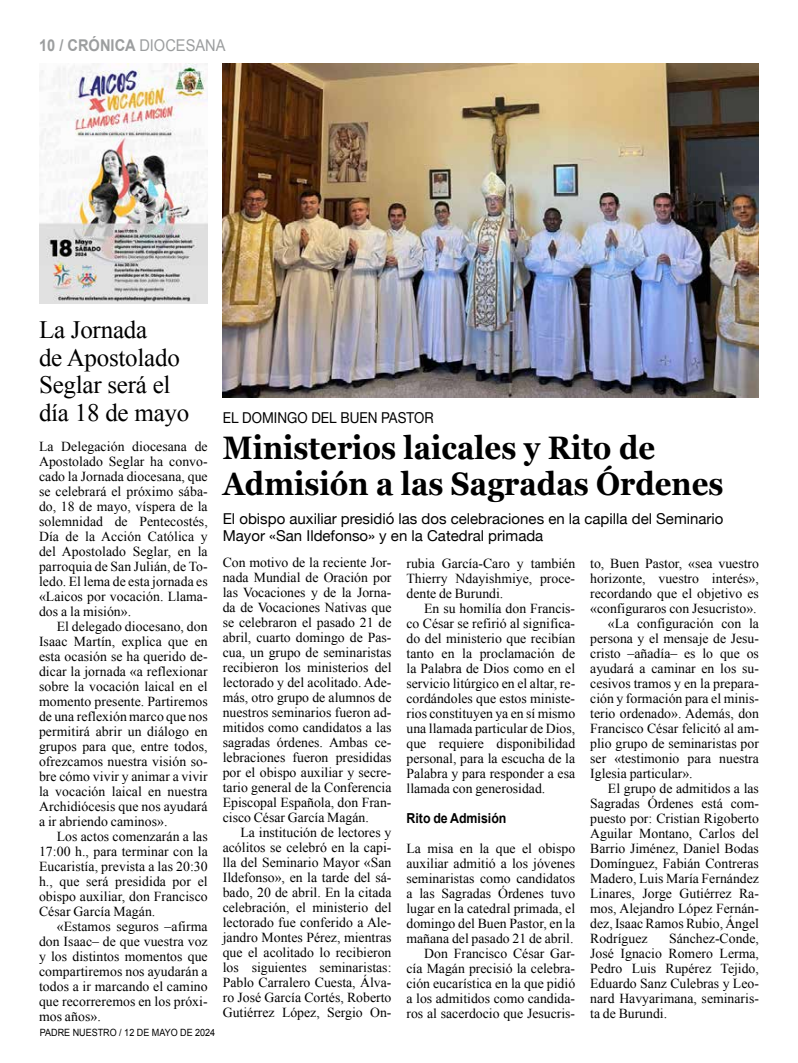
<style>
.page{position:relative;width:798px;height:1063px;background:#fff}
.page>*{position:absolute;margin:0;border:0;box-sizing:border-box;transform-origin:0 0}
.t1{font:700 32.5px/36.2px "Georgia";color:#000;scale:.9 1}
.t2{font:25px/27.5px "Times New Roman";letter-spacing:-.01em;color:#000}
.t3{font:700 16.25px "Arial";color:#9c9e9f;scale:.9 1}
.t4{font:15px/17.5px "Helvetica Neue";color:#000}
.t5{font:15px "Helvetica Neue";color:#000;scale:.9 1}
.t6{font:13.75px/15px "Times New Roman";color:#000;text-align:justify}
.t7{font:700 13.75px "Arial";color:#000;scale:.9 1}
.t8{font:10px "Arial";color:#000;scale:.9 1}
.s1{font-weight:400}
</style>
<div class="page">
<img style="left:223px;top:64px;width:535px;height:333px">
<img style="left:39px;top:64px;width:169px;height:240px">
<p class="t3" style="left:39px;top:34px;width:209px">10 / CRÓNICA <span class="s1">DIOCESANA</span></p>
<h2 class="t2" style="left:39px;top:316px;width:152px">La Jornada<br>de Apostolado<br>Seglar será el día 18 de mayo</h2>
<p class="t6" style="left:39px;top:438px;width:170px">La Delegación diocesana de Apostolado Seglar ha convo&shy;cado la Jornada diocesana, que se celebrará el próximo sába&shy;do, 18 de mayo, víspera de la solemnidad de Pentecostés, Día de la Acción Católica y del Apostolado Seglar, en la parroquia de San Julián, de To&shy;ledo. El lema de esta jornada es «Laicos por vocación. Llama&shy;dos a la misión».</p>
<p class="t6" style="left:39px;top:618px;width:170px;text-indent:18px">El delegado diocesano, don Isaac Martín, explica que en esta ocasión se ha querido de&shy;dicar la jornada «a reflexionar sobre la vocación laical en el momento presente. Partiremos de una reflexión marco que nos permitirá abrir un diálogo en grupos para que, entre todos, ofrezcamos nuestra visión so&shy;bre cómo vivir y animar a vivir la vocación laical en nuestra Archidiócesis que nos ayudará a ir abriendo caminos».</p>
<p class="t6" style="left:39px;top:828px;width:170px;text-indent:18px">Los actos comenzarán a las 17:00 h., para terminar con la Eucaristía, prevista a las 20:30 h., que será presidida por el obispo auxiliar, don Francisco César García Magán.</p>
<p class="t6" style="left:39px;top:918px;width:170px;text-indent:18px">«Estamos seguros –afirma don Isaac– de que vuestra voz y los distintos momentos que compartiremos nos ayudarán a todos a ir marcando el camino que recorreremos en los próxi&shy;mos años».</p>
<p class="t5" style="left:223px;top:406px;width:236px">EL DOMINGO DEL BUEN PASTOR</p>
<h1 class="t1" style="left:223px;top:428px;width:557px">Ministerios laicales y Rito de<br>Admisión a las Sagradas Órdenes</h1>
<p class="t4" style="left:223px;top:511px;width:502px">El obispo auxiliar presidió las dos celebraciones en la capilla del Seminario<br>Mayor «San Ildefonso» y en la Catedral primada</p>
<p class="t6" style="left:223px;top:555px;width:170px">Con motivo de la reciente Jor&shy;nada Mundial de Oración por las Vocaciones y de la Jorna&shy;da de Vocaciones Nativas que se celebraron el pasado 21 de abril, cuarto domingo de Pas&shy;cua, un grupo de seminaristas recibieron los ministerios del lectorado y del acolitado. Ade&shy;más, otro grupo de alumnos de nuestros seminarios fueron ad&shy;mitidos como candidatos a las sagradas órdenes. Ambas ce&shy;lebraciones fueron presididas por el obispo auxiliar y secre&shy;tario general de la Conferencia Episcopal Española, don Fran&shy;cisco César García Magán.</p>
<p class="t6" style="left:223px;top:825px;width:170px;text-indent:18px">La institución de lectores y acólitos se celebró en la capi&shy;lla del Seminario Mayor «San Ildefonso», en la tarde del sá&shy;bado, 20 de abril. En la citada celebración, el ministerio del lectorado fue conferido a Ale&shy;jandro Montes Pérez, mientras que el acolitado lo recibieron los siguientes seminaristas:<br>Pablo Carralero Cuesta, Álva&shy;ro José García Cortés, Roberto Gutiérrez López, Sergio On-</p>
<p class="t6" style="left:406px;top:555px;width:170px">rubia García-Caro y también Thierry Ndayishmiye, proce&shy;dente de Burundi.</p>
<p class="t6" style="left:406px;top:600px;width:170px;text-indent:18px">En su homilía don Francis&shy;co César se refirió al significa&shy;do del ministerio que recibían tanto en la proclamación de la Palabra de Dios como en el servicio litúrgico en el altar, re&shy;cordándoles que estos ministe&shy;rios constituyen ya en sí mismo una llamada particular de Dios, que requiere disponibilidad personal, para la escucha de la Palabra y para responder a esa llamada con generosidad.</p>
<p class="t7" style="left:406px;top:809px;width:113px">Rito de Admisión</p>
<p class="t6" style="left:406px;top:840px;width:170px;text-align:right">La misa en la que el obispo auxiliar admitió a los jóvenes seminaristas como candidatos a las Sagradas Órdenes tuvo lugar en la catedral primada, el domingo del Buen Pastor, en la mañana del pasado 21 de abril.<br>Don Francisco César Gar&shy;cía Magán precisió la celebra&shy;ción eucarística en la que pidió a los admitidos como candida&shy;ros al sacerdocio que Jesucris-</p>
<p class="t6" style="left:590px;top:555px;width:170px">to, Buen Pastor, «sea vuestro</p>
<p class="t6" style="left:590px;top:570px;width:170px">horizonte, vuestro interés»,</p>
<p class="t6" style="left:590px;top:585px;width:170px">recordando que el objetivo es</p>
<p class="t6" style="left:590px;top:600px;width:168px">«configuraros con Jesucristo».</p>
<p class="t6" style="left:607px;top:615px;width:152px">«La configuración con la</p>
<p class="t6" style="left:590px;top:630px;width:170px">persona y el mensaje de Jesu-</p>
<p class="t6" style="left:590px;top:645px;width:170px">cristo –añadía– es lo que os</p>
<p class="t6" style="left:590px;top:660px;width:170px">ayudará a caminar en los su-</p>
<p class="t6" style="left:590px;top:675px;width:170px">cesivos tramos y en la prepara-</p>
<p class="t6" style="left:590px;top:690px;width:170px">ción y formación para el minis-</p>
<p class="t6" style="left:590px;top:705px;width:170px">terio ordenado». Además, don</p>
<p class="t6" style="left:590px;top:720px;width:170px">Francisco César felicitó al am-</p>
<p class="t6" style="left:590px;top:735px;width:170px">plio grupo de seminaristas por</p>
<p class="t6" style="left:590px;top:750px;width:170px">ser «testimonio para nuestra</p>
<p class="t6" style="left:590px;top:765px;width:104px">Iglesia particular».</p>
<p class="t6" style="left:607px;top:780px;width:152px">El grupo de admitidos a las</p>
<p class="t6" style="left:590px;top:795px;width:170px">Sagradas Órdenes está com-</p>
<p class="t6" style="left:590px;top:810px;width:170px">puesto por: Cristian Rigoberto</p>
<p class="t6" style="left:590px;top:825px;width:170px">Aguilar Montano, Carlos del</p>
<p class="t6" style="left:590px;top:840px;width:170px">Barrio Jiménez, Daniel Bodas</p>
<p class="t6" style="left:590px;top:855px;width:170px">Domínguez, Fabián Contreras</p>
<p class="t6" style="left:590px;top:870px;width:170px">Madero, Luis María Fernández</p>
<p class="t6" style="left:590px;top:885px;width:170px">Linares, Jorge Gutiérrez Ra-</p>
<p class="t6" style="left:590px;top:900px;width:170px">mos, Alejandro López Fernán-</p>
<p class="t6" style="left:590px;top:915px;width:170px">dez, Isaac Ramos Rubio, Ángel</p>
<p class="t6" style="left:590px;top:930px;width:59px">Rodríguez</p>
<p class="t6" style="left:590px;top:930px;width:170px;text-indent:79px">Sánchez-Conde, José Ignacio Romero Lerma, Pedro Luis Rupérez Tejido, Eduardo Sanz Culebras y Leo&shy;nard Havyarimana, seminaris&shy;ta de Burundi.</p>
<p class="t8" style="left:40px;top:1026px;width:196px">PADRE NUESTRO / 12 DE MAYO DE 2024</p>
</div>
